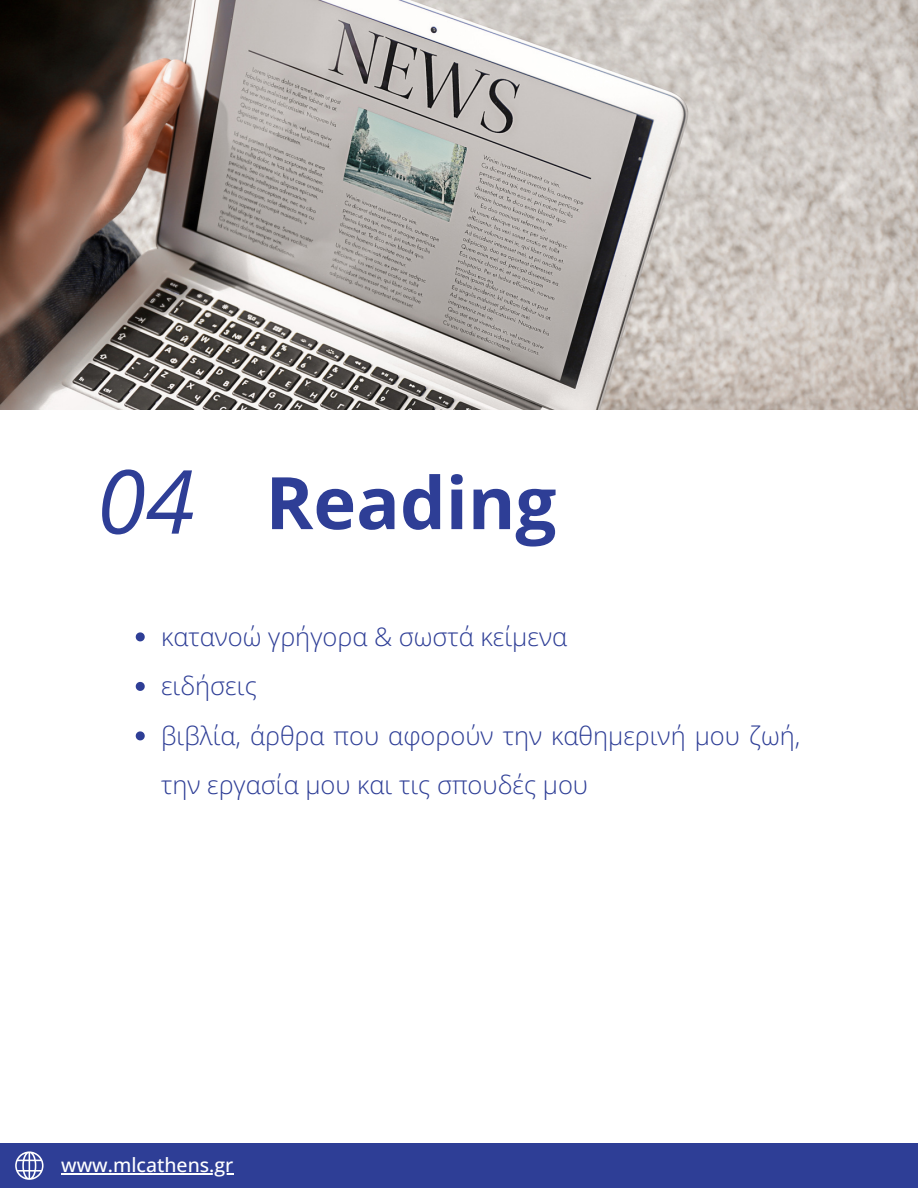
<style>
.page{position:relative;width:918px;height:1188px;background:#fff}
.page>*{position:absolute;margin:0;border:0;box-sizing:border-box;transform-origin:0 0}
.t1{font:italic 88.5px "Open Sans";color:#2e3e96}
.t2{font:700 72.45px "Open Sans";color:#2e3e96}
.t3{font:300 25.5px/49.5px "Open Sans";color:#2e3e96}
.t4{font:500 19.5px "Open Sans";color:#fff}
</style>
<div class="page">
<img style="left:0;top:0;width:918px;height:410px">
<svg style="left:136px;top:632px;width:9px;height:9px"></svg>
<svg style="left:136px;top:682px;width:9px;height:9px"></svg>
<svg style="left:136px;top:731px;width:9px;height:9px"></svg>
<div style="left:0;top:1143px;width:918px;height:45px;background:#2e3e96"></div>
<hr style="left:61px;top:1174px;width:172px;height:1px;background:#fff">
<svg style="left:15px;top:1151px;width:28px;height:29px"></svg>
<p class="t1" style="left:97px;top:439px;width:99px">04</p>
<p class="t2" style="left:266px;top:452px;width:292px">Reading</p>
<p class="t3" style="left:161px;top:611px;width:408px">κατανοώ γρήγορα &amp; σωστά κείμενα</p>
<p class="t3" style="left:161px;top:661px;width:97px">ειδήσεις</p>
<p class="t3" style="left:161px;top:710px;width:641px">βιβλία, άρθρα που αφορούν την καθημερινή μου ζωή, την εργασία μου και τις σπουδές μου</p>
<p class="t4" style="left:61px;top:1152px;width:174px">www.mlcathens.gr</p>
</div>
